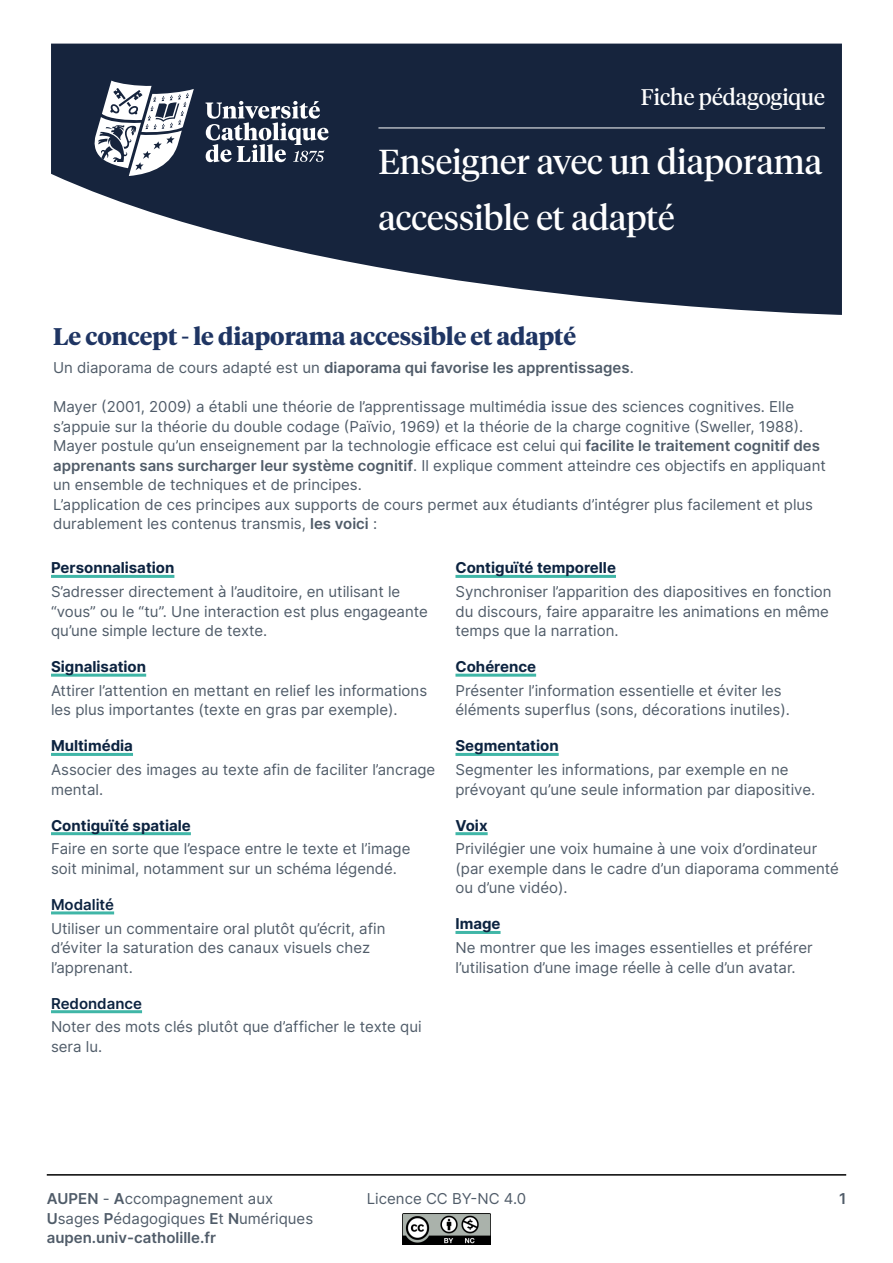
<style>
.page{position:relative;width:893px;height:1263px;background:#fff}
.page>*{position:absolute;margin:0;border:0;box-sizing:border-box;transform-origin:0 0}
.t1{font:34.5px/55.5px "Tiempos Headline";color:#fff}
._2è_titre{font:700 24px "Tiempos Headline";color:#1f3563}
.t2{font:22.5px "Tiempos Headline";color:#fff}
.Style_de_paragraphe_1{font:15px/19.5px "Inter";color:#505c69}
.titres_2{font:700 15px "Inter";color:#0c2340}
.Style_de_paragraphe_1-2{font:600 15px "Inter";color:#505c69}
.titres_2-2{font:600 15px "Inter";color:#0c2340}
.s1{font-weight:400}
.s2{font-weight:600}
</style>
<div class="page">
<hr style="left:47px;top:1174px;width:799px;height:1px;background:#000">
<img style="left:402px;top:1213px;width:89px;height:31px">
<svg style="left:51px;top:44px;width:791px;height:271px;fill:#16243d"></svg>
<svg style="left:93px;top:81px;width:101px;height:95px"></svg>
<svg style="left:205px;top:101px;width:123px;height:61px"></svg>
<hr style="left:378px;top:128px;width:447px;height:1px;background:#fff">
<hr style="left:51px;top:575px;width:123px;height:3px;background:#40b6a7">
<hr style="left:51px;top:674px;width:95px;height:3px;background:#40b6a7">
<hr style="left:51px;top:753px;width:82px;height:3px;background:#40b6a7">
<hr style="left:51px;top:832px;width:140px;height:3px;background:#40b6a7">
<hr style="left:51px;top:911px;width:63px;height:3px;background:#40b6a7">
<hr style="left:51px;top:1010px;width:91px;height:3px;background:#40b6a7">
<hr style="left:455px;top:575px;width:161px;height:3px;background:#40b6a7">
<hr style="left:455px;top:674px;width:81px;height:3px;background:#40b6a7">
<hr style="left:455px;top:753px;width:104px;height:3px;background:#40b6a7">
<hr style="left:455px;top:832px;width:33px;height:3px;background:#40b6a7">
<hr style="left:455px;top:931px;width:46px;height:3px;background:#40b6a7">
<p class="t2" style="left:641px;top:83px;width:186px">Fiche pédagogique</p>
<p class="t1" style="left:378px;top:134px;width:445px">Enseigner avec un diaporama accessible et adapté</p>
<p class="_2è_titre" style="left:53px;top:322px;width:525px">Le concept - le diaporama accessible et adapté</p>
<p class="Style_de_paragraphe_1-2" style="left:53px;top:357px;width:582px"><span class="s1">Un diaporama de cours adapté est un</span> diaporama qui favorise les apprentissages<span class="s1">.</span></p>
<p class="Style_de_paragraphe_1" style="left:53px;top:397px;width:752px">Mayer (2001, 2009) a établi une théorie de l’apprentissage multimédia issue des sciences cognitives. Elle s’appuie sur la théorie du double codage (Païvio, 1969) et la théorie de la charge cognitive (Sweller, 1988).</p>
<p class="Style_de_paragraphe_1" style="left:53px;top:436px;width:774px">Mayer postule qu’un enseignement par la technologie efficace est celui qui <span class="s2">facilite le traitement cognitif des apprenants sans surcharger leur système cognitif</span>. Il explique comment atteindre ces objectifs en appliquant un ensemble de techniques et de principes.</p>
<p class="Style_de_paragraphe_1" style="left:53px;top:494px;width:761px">L’application de ces principes aux supports de cours permet aux étudiants d’intégrer plus facilement et plus durablement les contenus transmis, <span class="s2">les voici</span> :</p>
<p class="titres_2" style="left:51px;top:557px;width:125px">Personnalisation</p>
<p class="Style_de_paragraphe_1" style="left:51px;top:582px;width:378px">S’adresser directement à l’auditoire, en utilisant le “vous” ou le “tu”. Une interaction est plus engageante qu’une simple lecture de texte.</p>
<p class="titres_2" style="left:51px;top:655px;width:97px">Signalisation</p>
<p class="Style_de_paragraphe_1" style="left:51px;top:680px;width:378px">Attirer l’attention en mettant en relief les informations les plus importantes (texte en gras par exemple).</p>
<p class="titres_2" style="left:51px;top:735px;width:83px">Multimédia</p>
<p class="Style_de_paragraphe_1" style="left:51px;top:760px;width:386px">Associer des images au texte afin de faciliter l’ancrage mental.</p>
<p class="titres_2" style="left:51px;top:814px;width:141px">Contiguïté spatiale</p>
<p class="Style_de_paragraphe_1" style="left:51px;top:839px;width:361px">Faire en sorte que l’espace entre le texte et l’image soit minimal, notamment sur un schéma légendé.</p>
<p class="titres_2-2" style="left:51px;top:893px;width:65px">Modalité</p>
<p class="Style_de_paragraphe_1" style="left:51px;top:918px;width:336px">Utiliser un commentaire oral plutôt qu’écrit, afin d’éviter la saturation des canaux visuels chez l’apprenant.</p>
<p class="titres_2-2" style="left:51px;top:992px;width:93px">Redondance</p>
<p class="Style_de_paragraphe_1" style="left:51px;top:1017px;width:372px">Noter des mots clés plutôt que d’afficher le texte qui sera lu.</p>
<p class="titres_2" style="left:455px;top:557px;width:162px">Contiguïté temporelle</p>
<p class="Style_de_paragraphe_1" style="left:455px;top:582px;width:378px">Synchroniser l’apparition des diapositives en fonction du discours, faire apparaitre les animations en même temps que la narration.</p>
<p class="titres_2" style="left:455px;top:655px;width:82px">Cohérence</p>
<p class="Style_de_paragraphe_1" style="left:455px;top:680px;width:336px">Présenter l’information essentielle et éviter les éléments superflus (sons, décorations inutiles).</p>
<p class="titres_2" style="left:455px;top:735px;width:105px">Segmentation</p>
<p class="Style_de_paragraphe_1" style="left:455px;top:760px;width:361px">Segmenter les informations, par exemple en ne prévoyant qu’une seule information par diapositive.</p>
<p class="titres_2" style="left:455px;top:814px;width:34px">Voix</p>
<p class="Style_de_paragraphe_1" style="left:455px;top:839px;width:385px">Privilégier une voix humaine à une voix d’ordinateur (par exemple dans le cadre d’un diaporama commenté ou d’une vidéo).</p>
<p class="titres_2" style="left:455px;top:913px;width:47px">Image</p>
<p class="Style_de_paragraphe_1" style="left:455px;top:938px;width:359px">Ne montrer que les images essentielles et préférer l’utilisation d’une image réelle à celle d’un avatar.</p>
<p class="Style_de_paragraphe_1" style="left:47px;top:1189px;width:268px"><span class="s2">AUPEN</span> - <span class="s2">A</span>ccompagnement aux<br><span class="s2">U</span>sages <span class="s2">P</span>édagogiques <span class="s2">E</span>t <span class="s2">N</span>umériques <span class="s2">aupen.univ-catholille.fr</span></p>
<p class="Style_de_paragraphe_1" style="left:367px;top:1189px;width:161px">Licence CC BY-NC 4.0</p>
<p class="Style_de_paragraphe_1-2" style="left:839px;top:1188px;width:9px">1</p>
</div>
